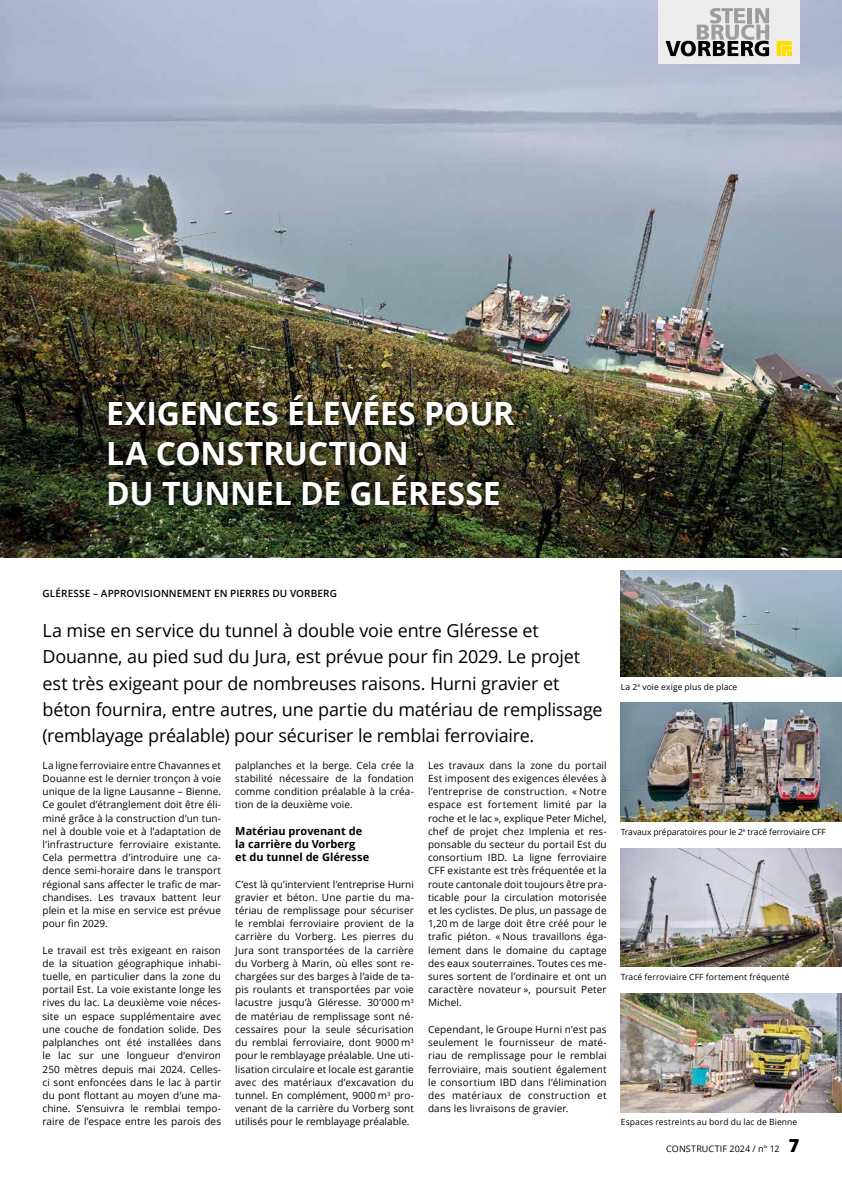
<style>
.page{position:relative;width:842px;height:1191px;background:#fff}
.page>*{position:absolute;margin:0;border:0;box-sizing:border-box;transform-origin:0 0}
.t1{font:700 32px/39.6px "Open Sans";letter-spacing:-.005em;color:#fff}
.t2{font:18px/26.4px "Open Sans";letter-spacing:-.01em;color:#000}
.t3{font:700 11px/13.2px "Open Sans";color:#000}
.t4{font:10px/13.2px "Open Sans";letter-spacing:.005em;color:#000;text-align:justify}
.t5{font:600 10px "Open Sans";letter-spacing:.01em;color:#000}
.t6{font:9px "Open Sans";letter-spacing:.01em;color:#000}
.t7{font:8.5px "Open Sans";letter-spacing:.01em;color:#000}
.t8{font:8.5px "Open Sans";letter-spacing:-.01em;color:#000}
.s1{font-weight:800;font-size:18px}
</style>
<div class="page">
<img style="left:0;top:0;width:842px;height:557px">
<div style="left:104px;top:390px;width:415px;height:120px;background:#000;opacity:.75"></div>
<img style="left:621px;top:571px;width:221px;height:105px">
<img style="left:621px;top:848px;width:221px;height:119px">
<img style="left:621px;top:703px;width:221px;height:118px">
<img style="left:621px;top:993px;width:221px;height:119px">
<div style="left:658px;top:0;width:141px;height:64px;background:#ededed"></div>
<svg style="left:665px;top:8px;width:104px;height:48px"></svg>
<svg style="left:777px;top:41px;width:15px;height:15px"></svg>
<h1 class="t1" style="left:106px;top:393px;width:410px">EXIGENCES ÉLEVÉES POUR<br>LA CONSTRUCTION<br>DU TUNNEL DE GLÉRESSE</h1>
<p class="t5" style="left:43px;top:586px;width:296px">GLÉRESSE – APPROVISIONNEMENT EN PIERRES DU VORBERG</p>
<p class="t2" style="left:43px;top:616px;width:562px">La mise en service du tunnel à double voie entre Gléresse et Douanne, au pied sud du Jura, est prévue pour fin 2029. Le projet est très exigeant pour de nombreuses raisons. Hurni gravier et béton fournira, entre autres, une partie du matériau de remplissage (remblayage préalable) pour sécuriser le remblai ferroviaire.</p>
<p class="t4" style="left:43px;top:758px;width:180px">La ligne ferroviaire entre Chavannes et Douanne est le dernier tronçon à voie unique de la ligne Lausanne – Bienne.<br>Ce goulet d’étranglement doit être éli&shy;miné grâce à la construction d’un tun&shy;nel à double voie et à l’adaptation de l’infrastructure ferroviaire existante.<br>Cela permettra d’introduire une ca&shy;dence semi-horaire dans le transport régional sans affecter le trafic de mar&shy;chandises. Les travaux battent leur plein et la mise en service est prévue pour fin 2029.</p>
<p class="t4" style="left:43px;top:943px;width:180px">Le travail est très exigeant en raison de la situation géographique inhabi&shy;tuelle, en particulier dans la zone du portail Est. La voie existante longe les rives du lac. La deuxième voie néces&shy;site un espace supplémentaire avec une couche de fondation solide. Des palplanches ont été installées dans le lac sur une longueur d’environ 250 mètres depuis mai 2024. Celles&shy;ci sont enfoncées dans le lac à partir du pont flottant au moyen d’une ma&shy;chine. S’ensuivra le remblai tempo&shy;raire de l’espace entre les parois des</p>
<p class="t4" style="left:235px;top:758px;width:180px">palplanches et la berge. Cela crée la stabilité nécessaire de la fondation comme condition préalable à la créa&shy;tion de la deuxième voie.</p>
<p class="t3" style="left:235px;top:824px;width:135px">Matériau provenant de la carrière du Vorberg et du tunnel de Gléresse</p>
<p class="t4" style="left:235px;top:877px;width:180px">C’est là qu’intervient l’entreprise Hurni gravier et béton. Une partie du ma&shy;tériau de remplissage pour sécuriser le remblai ferroviaire provient de la carrière du Vorberg. Les pierres du Jura sont transportées de la carrière du Vorberg à Marin, où elles sont re&shy;chargées sur des barges à l’aide de ta&shy;pis roulants et transportées par voie lacustre jusqu’à Gléresse. 30’000 m<sup>3 </sup>de matériau de remplissage sont né&shy;cessaires pour la seule sécurisation du remblai ferroviaire, dont 9000 m<sup>3 </sup>pour le remblayage préalable. Une uti&shy;lisation circulaire et locale est garantie avec des matériaux d’excavation du tunnel. En complément, 9000 m<sup>3</sup> pro&shy;venant de la carrière du Vorberg sont utilisés pour le remblayage préalable.</p>
<p class="t4" style="left:428px;top:758px;width:180px">Les travaux dans la zone du portail Est imposent des exigences élevées à l’entreprise de construction. « Notre espace est fortement limité par la roche et le lac », explique Peter Michel, chef de projet chez Implenia et res&shy;ponsable du secteur du portail Est du consortium IBD. La ligne ferroviaire CFF existante est très fréquentée et la route cantonale doit toujours être pra&shy;ticable pour la circulation motorisée et les cyclistes. De plus, un passage de 1,20 m de large doit être créé pour le trafic piéton. « Nous travaillons éga&shy;lement dans le domaine du captage des eaux souterraines. Toutes ces me&shy;sures sortent de l’ordinaire et ont un caractère novateur », poursuit Peter Michel.</p>
<p class="t4" style="left:428px;top:1022px;width:180px">Cependant, le Groupe Hurni n’est pas seulement le fournisseur de maté&shy;riau de remplissage pour le remblai ferroviaire, mais soutient également le consortium IBD dans l’élimination des matériaux de construction et dans les livraisons de gravier.</p>
<p class="t7" style="left:621px;top:680px;width:118px">La 2<sup>e</sup> voie exige plus de place</p>
<p class="t8" style="left:621px;top:826px;width:207px">Travaux préparatoires pour le 2<sup>e</sup> tracé ferroviaire CFF</p>
<p class="t7" style="left:621px;top:971px;width:170px">Tracé ferroviaire CFF fortement fréquenté</p>
<p class="t7" style="left:621px;top:1116px;width:178px">Espaces restreints au bord du lac de Bienne</p>
<p class="t6" style="left:666px;top:1142px;width:135px">CONSTRUCTIF 2024 / n° 12 <span class="s1">7</span></p>
</div>
